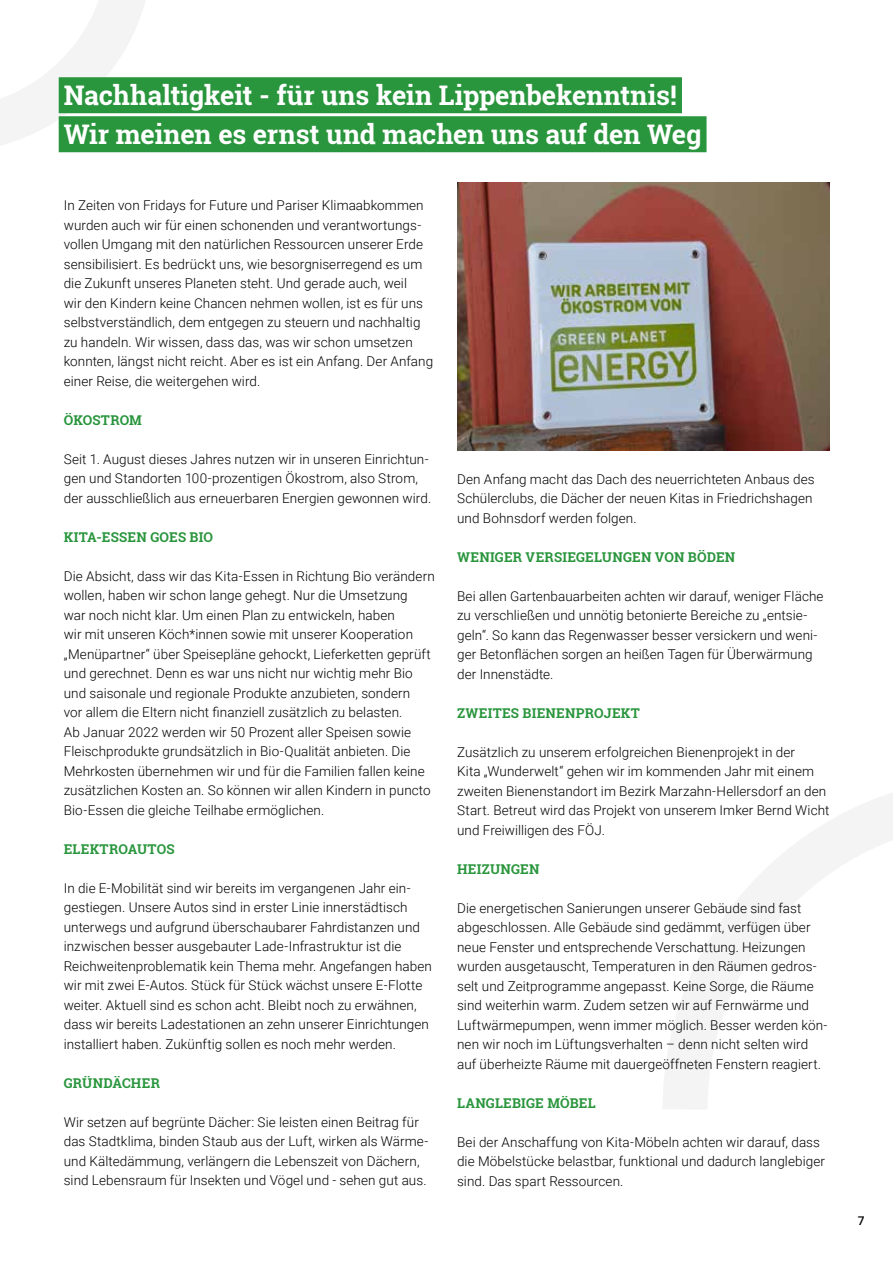
<style>
.page{position:relative;width:893px;height:1263px;background:#fff}
.page>*{position:absolute;margin:0;border:0;box-sizing:border-box;transform-origin:0 0}
.t1{font:700 27px/39px "Roboto Slab";letter-spacing:-.005em;color:#fff}
.t2{font:300 13.5px/19.5px "Roboto";letter-spacing:.005em;color:#000}
.t3{font:700 13.5px "Roboto Slab";letter-spacing:.015em;color:#29953c}
.t4{font:500 12px "Roboto";color:#000}
</style>
<div class="page">
<svg style="left:0;top:0;width:153px;height:153px"></svg>
<img style="left:457px;top:183px;width:372px;height:268px">
<svg style="left:663px;top:793px;width:230px;height:316px"></svg>
<div style="left:59px;top:77px;width:623px;height:36px;background:#29953c"></div>
<div style="left:59px;top:116px;width:647px;height:36px;background:#29953c"></div>
<h1 class="t1" style="left:64px;top:75px;width:639px">Nachhaltigkeit - für uns kein Lippenbekenntnis!<br>Wir meinen es ernst und machen uns auf den Weg</h1>
<p class="t2" style="left:64px;top:195px;width:371px">In Zeiten von Fridays for Future und Pariser Klimaabkommen wurden auch wir für einen schonenden und verantwortungs&shy;vollen Umgang mit den natürlichen Ressourcen unserer Erde sensibilisiert. Es bedrückt uns, wie besorgniserregend es um die Zukunft unseres Planeten steht. Und gerade auch, weil<br>wir den Kindern keine Chancen nehmen wollen, ist es für uns selbstverständlich, dem entgegen zu steuern und nachhaltig zu handeln. Wir wissen, dass das, was wir schon umsetzen konnten, längst nicht reicht. Aber es ist ein Anfang. Der Anfang einer Reise, die weitergehen wird.</p>
<p class="t3" style="left:64px;top:411px;width:80px">ÖKOSTROM</p>
<p class="t2" style="left:64px;top:449px;width:369px">Seit 1. August dieses Jahres nutzen wir in unseren Einrichtun&shy;gen und Standorten 100-prozentigen Ökostrom, also Strom, der ausschließlich aus erneuerbaren Energien gewonnen wird.</p>
<p class="t3" style="left:64px;top:528px;width:151px">KITA-ESSEN GOES BIO</p>
<p class="t2" style="left:64px;top:566px;width:372px">Die Absicht, dass wir das Kita-Essen in Richtung Bio verändern wollen, haben wir schon lange gehegt. Nur die Umsetzung<br>war noch nicht klar. Um einen Plan zu entwickeln, haben<br>wir mit unseren Köch*innen sowie mit unserer Kooperation „Menüpartner“ über Speisepläne gehockt, Lieferketten geprüft und gerechnet. Denn es war uns nicht nur wichtig mehr Bio und saisonale und regionale Produkte anzubieten, sondern<br>vor allem die Eltern nicht finanziell zusätzlich zu belasten.<br>Ab Januar 2022 werden wir 50 Prozent aller Speisen sowie Fleischprodukte grundsätzlich in Bio-Qualität anbieten. Die Mehrkosten übernehmen wir und für die Familien fallen keine zusätzlichen Kosten an. So können wir allen Kindern in puncto Bio-Essen die gleiche Teilhabe ermöglichen.</p>
<p class="t3" style="left:64px;top:840px;width:112px">ELEKTROAUTOS</p>
<p class="t2" style="left:64px;top:878px;width:370px">In die E-Mobilität sind wir bereits im vergangenen Jahr ein&shy;gestiegen. Unsere Autos sind in erster Linie innerstädtisch unterwegs und aufgrund überschaubarer Fahrdistanzen und inzwischen besser ausgebauter Lade-Infrastruktur ist die Reichweitenproblematik kein Thema mehr. Angefangen haben wir mit zwei E-Autos. Stück für Stück wächst unsere E-Flotte weiter. Aktuell sind es schon acht. Bleibt noch zu erwähnen, dass wir bereits Ladestationen an zehn unserer Einrichtungen installiert haben. Zukünftig sollen es noch mehr werden.</p>
<p class="t3" style="left:64px;top:1074px;width:98px">GRÜNDÄCHER</p>
<p class="t2" style="left:64px;top:1112px;width:366px">Wir setzen auf begrünte Dächer: Sie leisten einen Beitrag für das Stadtklima, binden Staub aus der Luft, wirken als Wärme&shy;und Kältedämmung, verlängern die Lebenszeit von Dächern, sind Lebensraum für Insekten und Vögel und - sehen gut aus.</p>
<p class="t2" style="left:457px;top:468px;width:359px">Den Anfang macht das Dach des neuerrichteten Anbaus des<br>Schülerclubs, die Dächer der neuen Kitas in Friedrichshagen und Bohnsdorf werden folgen.</p>
<p class="t3" style="left:457px;top:547px;width:280px">WENIGER VERSIEGELUNGEN VON BÖDEN</p>
<p class="t2" style="left:457px;top:585px;width:368px">Bei allen Gartenbauarbeiten achten wir darauf, weniger Fläche zu verschließen und unnötig betonierte Bereiche zu „entsie&shy;geln“. So kann das Regenwasser besser versickern und weni&shy;ger Betonflächen sorgen an heißen Tagen für Überwärmung der Innenstädte.</p>
<p class="t3" style="left:457px;top:703px;width:184px">ZWEITES BIENENPROJEKT</p>
<p class="t2" style="left:457px;top:741px;width:374px">Zusätzlich zu unserem erfolgreichen Bienenprojekt in der<br>Kita „Wunderwelt“ gehen wir im kommenden Jahr mit einem zweiten Bienenstandort im Bezirk Marzahn-Hellersdorf an den Start. Betreut wird das Projekt von unserem Imker Bernd Wicht und Freiwilligen des FÖJ.</p>
<p class="t3" style="left:457px;top:859px;width:84px">HEIZUNGEN</p>
<p class="t2" style="left:457px;top:897px;width:372px">Die energetischen Sanierungen unserer Gebäude sind fast abgeschlossen. Alle Gebäude sind gedämmt, verfügen über neue Fenster und entsprechende Verschattung. Heizungen wurden ausgetauscht, Temperaturen in den Räumen gedros&shy;selt und Zeitprogramme angepasst. Keine Sorge, die Räume sind weiterhin warm. Zudem setzen wir auf Fernwärme und Luftwärmepumpen, wenn immer möglich. Besser werden kön&shy;nen wir noch im Lüftungsverhalten – denn nicht selten wird auf überheizte Räume mit dauergeöffneten Fenstern reagiert.</p>
<p class="t3" style="left:457px;top:1093px;width:140px">LANGLEBIGE MÖBEL</p>
<p class="t2" style="left:457px;top:1131px;width:369px">Bei der Anschaffung von Kita-Möbeln achten wir darauf, dass die Möbelstücke belastbar, funktional und dadurch langlebiger sind. Das spart Ressourcen.</p>
<p class="t4" style="left:858px;top:1212px;width:8px">7</p>
</div>
